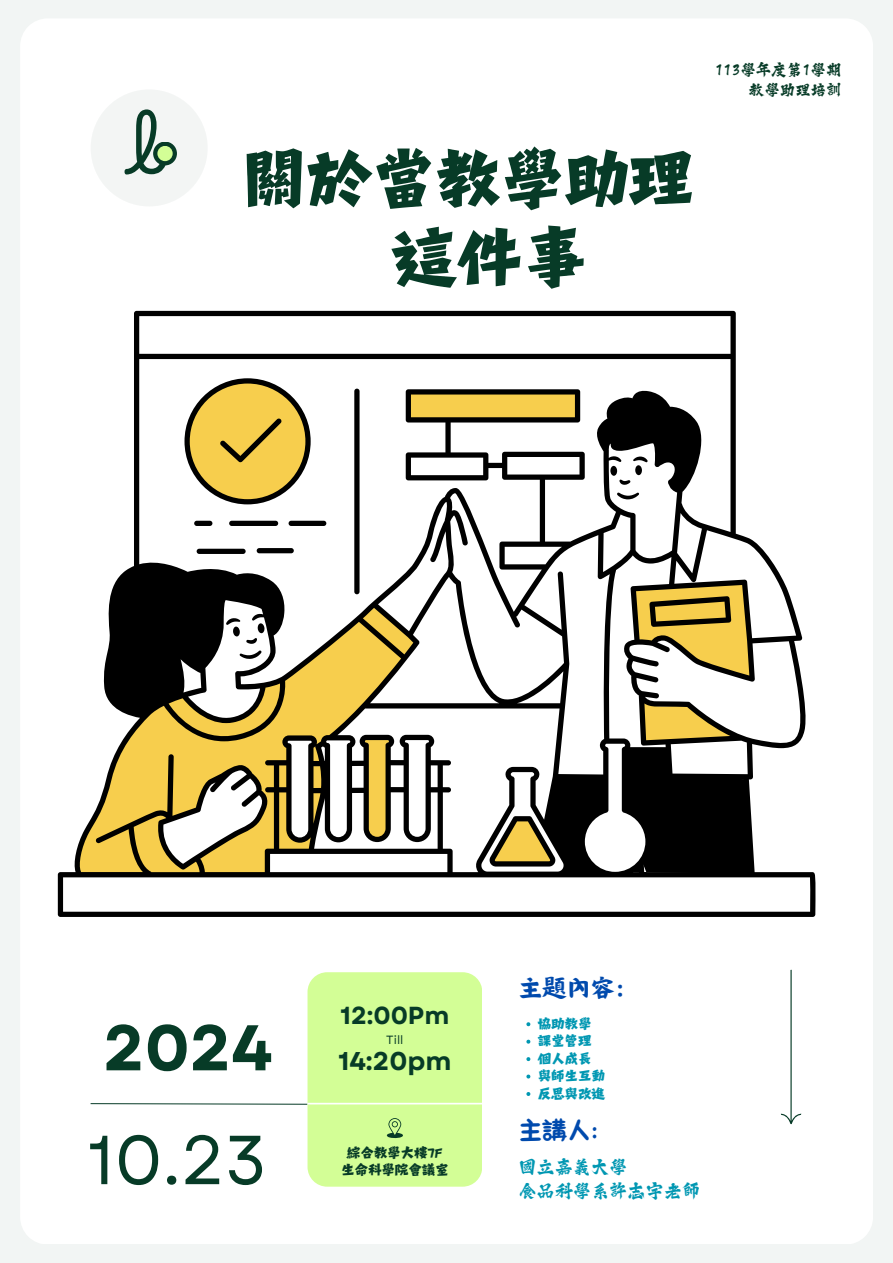
<style>
.page{position:relative;width:893px;height:1263px;background:#f2f5f4}
.page>*{position:absolute;margin:0;border:0;box-sizing:border-box;transform-origin:0 0}
.t1{font:71.62px/78.8px "Canva Cool Razor TC";color:#073b27;text-align:center}
.t2{font:69.15px "Garet";color:#073b27}
.t3{font:65.03px "Borel";color:#073b27}
.t4{font:700 64.35px "Garet";color:#073b27}
.t5{font:26.85px "Canva Wen CN";color:#004aad}
.t6{font:26.85px "Canva Niuniu HK";color:#004aad}
.t7{font:700 25.72px "Garet";color:#073b27}
.t8{font:700 24.6px "Garet";color:#073b27}
.t9{font:20.17px "Canva Shadow Stream TC";color:#0097b2}
.t10{font:17.1px "Canva Shadow Stream TC";color:#073b27}
.t11{font:14.92px "Canva Cool Razor TC";color:#0097b2}
.t12{font:14.92px "Canva Cool Razor TC";color:#073b27}
.t13{font:11.93px "Garet";color:#073b27}
</style>
<div class="page">
<div style="left:20px;top:19px;width:853px;height:1225px;background:#fff"></div>
<div style="left:91px;top:89px;width:117px;height:117px;background:#f3f5f4;border-radius:50%"></div>
<div style="left:153px;top:142px;width:24px;height:23px;background:#073b27;border-radius:50%"></div>
<div style="left:157px;top:146px;width:16px;height:15px;background:#d3fe96;border-radius:50%"></div>
<svg style="left:90px;top:1103px;width:217px;height:2px"></svg>
<div style="left:307px;top:972px;width:175px;height:214px;background:#d3fe96;border-radius:20px"></div>
<hr style="left:307px;top:1103px;width:175px;height:1px;background:#fff">
<svg style="left:387px;top:1118px;width:16px;height:21px"></svg>
<div style="left:713px;top:969px;width:156px;height:156px;background:#fff"></div>
<svg style="left:58px;top:311px;width:757px;height:606px;fill:#fff"></svg>
<svg style="left:526px;top:1022px;width:4px;height:4px"></svg>
<svg style="left:526px;top:1040px;width:4px;height:3px"></svg>
<svg style="left:526px;top:1057px;width:4px;height:4px"></svg>
<svg style="left:526px;top:1074px;width:4px;height:4px"></svg>
<svg style="left:526px;top:1092px;width:4px;height:4px"></svg>
<p class="t3" style="left:127px;top:113px;width:46px">b</p>
<h6 class="t1" style="left:242px;top:139px;width:453px">關於當教學助理這件事</h6>
<p class="t10" style="left:714px;top:61px;width:128px">113學年度第1學期</p>
<h4 class="t10" style="left:749px;top:82px;width:94px">教學助理培訓</h4>
<h6 class="t4" style="left:103px;top:1001px;width:171px">2024</h6>
<p class="t2" style="left:88px;top:1110px;width:181px">10.23</p>
<h3 class="t8" style="left:340px;top:998px;width:110px">12:00Pm</h3>
<p class="t7" style="left:338px;top:1042px;width:114px">14:20pm</p>
<h3 class="t13" style="left:386px;top:1031px;width:19px">Till</h3>
<p class="t12" style="left:347px;top:1145px;width:97px">綜合教學大樓7F</p>
<p class="t12" style="left:341px;top:1162px;width:109px">生命科學院會議室</p>
<p class="t5" style="left:518px;top:974px;width:108px">主題內容:</p>
<h2 class="t11" style="left:538px;top:1016px;width:55px">協助教學</h2>
<h1 class="t11" style="left:538px;top:1033px;width:55px">課堂管理</h1>
<p class="t11" style="left:538px;top:1051px;width:55px">個人成長</p>
<h4 class="t11" style="left:538px;top:1068px;width:69px">與師生互動</h4>
<p class="t11" style="left:538px;top:1086px;width:69px">反思與改進</p>
<p class="t6" style="left:518px;top:1116px;width:82px">主講人:</p>
<p class="t9" style="left:518px;top:1156px;width:110px">國立嘉義大學</p>
<p class="t9" style="left:518px;top:1180px;width:183px">食品科學系許志宇老師</p>
</div>
